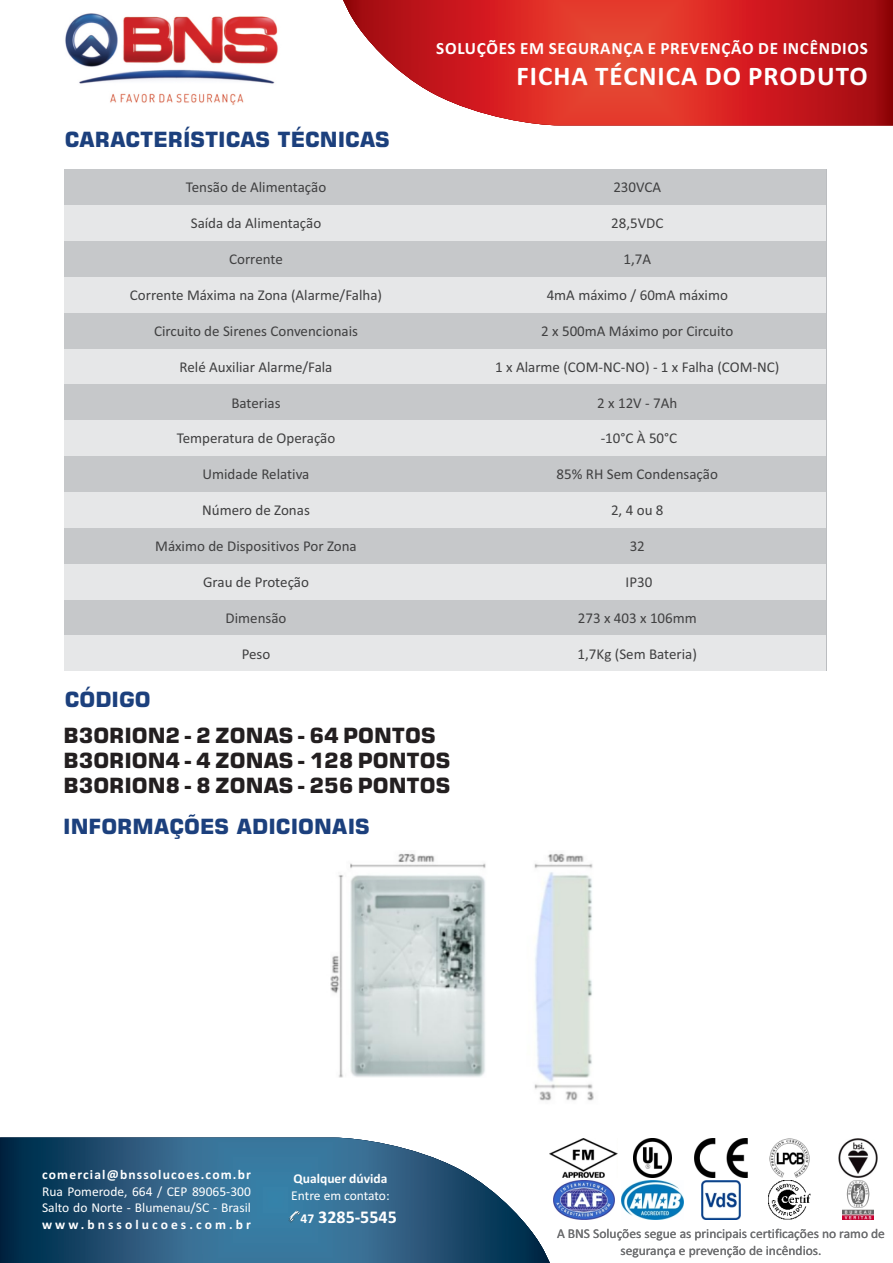
<style>
.page{position:relative;width:893px;height:1263px;background:#fff}
.page>*{position:absolute;margin:0;border:0;box-sizing:border-box;transform-origin:0 0}
.t1{font:700 27px "Calibri";letter-spacing:.04em;color:#fff}
.t2{font:700 21px/25.3px "Square 721 BT";color:#231f20}
.t3{font:700 21px "Square 721 BT";color:#1c407d}
.t4{font:700 18px "Calibri";color:#fff}
.t5{font:700 17.25px "Calibri";letter-spacing:.04em;color:#fff}
.t6{font:15px "Calibri";color:#404041}
.t7{font:13.5px/16.5px "Calibri";color:#6d6e70;text-align:center}
.t8{font:13.5px/16.5px "Calibri";color:#fff}
.t9{font:700 13.5px "Calibri";letter-spacing:.085em;color:#fff}
.t10{font:700 13.5px "Calibri";letter-spacing:.225em;color:#fff}
.t11{font:700 13.5px "Calibri";color:#fff}
.s1{font-size:13.5px}
</style>
<div class="page">
<img style="left:770px;top:1139px;width:39px;height:38px">
<img style="left:839px;top:1139px;width:38px;height:38px">
<img style="left:553px;top:1181px;width:62px;height:38px">
<img style="left:621px;top:1181px;width:62px;height:38px">
<img style="left:702px;top:1181px;width:38px;height:38px">
<img style="left:769px;top:1181px;width:41px;height:38px">
<img style="left:843px;top:1181px;width:31px;height:38px">
<img style="left:550px;top:1139px;width:68px;height:38px">
<img style="left:633px;top:1139px;width:38px;height:38px">
<img style="left:694px;top:1139px;width:54px;height:38px">
<img style="left:65px;top:13px;width:213px;height:92px">
<svg style="left:0;top:1137px;width:550px;height:126px;background:#3f6d8d"></svg>
<svg style="left:343px;top:0;width:550px;height:125px;background:#d33b39"></svg>
<div style="left:64px;top:169px;width:384px;height:36px;background:#c6c8ca"></div>
<div style="left:448px;top:169px;width:378px;height:36px;background:#c6c8ca"></div>
<div style="left:64px;top:205px;width:384px;height:36px;background:#e6e7e8"></div>
<div style="left:448px;top:205px;width:378px;height:36px;background:#e6e7e8"></div>
<div style="left:64px;top:241px;width:384px;height:36px;background:#c6c8ca"></div>
<div style="left:448px;top:241px;width:378px;height:36px;background:#c6c8ca"></div>
<div style="left:64px;top:277px;width:384px;height:36px;background:#e6e7e8"></div>
<div style="left:448px;top:277px;width:378px;height:36px;background:#e6e7e8"></div>
<div style="left:64px;top:313px;width:384px;height:36px;background:#c6c8ca"></div>
<div style="left:448px;top:313px;width:378px;height:36px;background:#c6c8ca"></div>
<div style="left:64px;top:349px;width:384px;height:35px;background:#e6e7e8"></div>
<div style="left:448px;top:349px;width:378px;height:35px;background:#e6e7e8"></div>
<div style="left:64px;top:384px;width:384px;height:36px;background:#c6c8ca"></div>
<div style="left:448px;top:384px;width:378px;height:36px;background:#c6c8ca"></div>
<div style="left:64px;top:420px;width:384px;height:36px;background:#e6e7e8"></div>
<div style="left:448px;top:420px;width:378px;height:36px;background:#e6e7e8"></div>
<div style="left:64px;top:456px;width:384px;height:36px;background:#c6c8ca"></div>
<div style="left:448px;top:456px;width:378px;height:36px;background:#c6c8ca"></div>
<div style="left:64px;top:492px;width:384px;height:36px;background:#e6e7e8"></div>
<div style="left:448px;top:492px;width:378px;height:36px;background:#e6e7e8"></div>
<div style="left:64px;top:528px;width:384px;height:36px;background:#c6c8ca"></div>
<div style="left:448px;top:528px;width:378px;height:36px;background:#c6c8ca"></div>
<div style="left:64px;top:564px;width:384px;height:36px;background:#e6e7e8"></div>
<div style="left:448px;top:564px;width:378px;height:36px;background:#e6e7e8"></div>
<div style="left:64px;top:600px;width:384px;height:35px;background:#c6c8ca"></div>
<div style="left:448px;top:600px;width:378px;height:35px;background:#c6c8ca"></div>
<div style="left:64px;top:635px;width:384px;height:36px;background:#e6e7e8"></div>
<div style="left:448px;top:635px;width:378px;height:36px;background:#e6e7e8"></div>
<img style="left:330px;top:853px;width:264px;height:248px">
<h2 class="t3" style="left:65px;top:131px;width:326px">CARACTERÍSTICAS TÉCNICAS</h2>
<p class="t5" style="left:436px;top:42px;width:433px">SOLUÇÕES EM SEGURANÇA E PREVENÇÃO DE INCÊNDIOS</p>
<h1 class="t1" style="left:516px;top:65px;width:353px">FICHA TÉCNICA DO PRODUTO</h1>
<p class="t6" style="left:186px;top:181px;width:142px">Tensão de Alimentação</p>
<p class="t6" style="left:613px;top:181px;width:49px">230VCA</p>
<p class="t6" style="left:191px;top:217px;width:132px">Saída da Alimentação</p>
<p class="t6" style="left:611px;top:217px;width:54px">28,5VDC</p>
<p class="t6" style="left:229px;top:253px;width:55px">Corrente</p>
<p class="t6" style="left:623px;top:253px;width:29px">1,7A</p>
<p class="t6" style="left:130px;top:289px;width:254px">Corrente Máxima na Zona (Alarme/Falha)</p>
<p class="t6" style="left:547px;top:289px;width:183px">4mA máximo / 60mA máximo</p>
<p class="t6" style="left:154px;top:325px;width:206px">Circuito de Sirenes Convencionais</p>
<p class="t6" style="left:541px;top:325px;width:194px">2 x 500mA Máximo por Circuito</p>
<p class="t6" style="left:180px;top:360px;width:154px">Relé Auxiliar Alarme/Fala</p>
<p class="t6" style="left:495px;top:360px;width:286px">1 x Alarme (COM-NC-NO) - 1 x Falha (COM-NC)</p>
<p class="t6" style="left:231px;top:396px;width:51px">Baterias</p>
<p class="t6" style="left:597px;top:396px;width:82px">2 x 12V - 7Ah</p>
<p class="t6" style="left:177px;top:432px;width:160px">Temperatura de Operação</p>
<p class="t6" style="left:601px;top:432px;width:78px">-10°C À 50°C</p>
<p class="t6" style="left:203px;top:468px;width:108px">Umidade Relativa</p>
<p class="t6" style="left:557px;top:468px;width:163px">85% RH Sem Condensação</p>
<p class="t6" style="left:202px;top:504px;width:109px">Número de Zonas</p>
<p class="t6" style="left:611px;top:504px;width:54px">2, 4 ou 8</p>
<p class="t6" style="left:155px;top:540px;width:203px">Máximo de Dispositivos Por Zona</p>
<p class="t6" style="left:630px;top:540px;width:17px">32</p>
<p class="t6" style="left:203px;top:575px;width:107px">Grau de Proteção</p>
<p class="t6" style="left:626px;top:575px;width:28px">IP30</p>
<p class="t6" style="left:226px;top:611px;width:62px">Dimensão</p>
<p class="t6" style="left:578px;top:611px;width:120px">273 x 403 x 106mm</p>
<p class="t6" style="left:242px;top:647px;width:30px">Peso</p>
<p class="t6" style="left:578px;top:647px;width:121px">1,7Kg (Sem Bateria)</p>
<h2 class="t3" style="left:65px;top:691px;width:88px">CÓDIGO</h2>
<h2 class="t2" style="left:63px;top:724px;width:388px">B3ORION2 - 2 ZONAS - 64 PONTOS<br>B3ORION4 - 4 ZONAS - 128 PONTOS<br>B3ORION8 - 8 ZONAS - 256 PONTOS</h2>
<h2 class="t3" style="left:63px;top:818px;width:308px">INFORMAÇÕES ADICIONAIS</h2>
<p class="t9" style="left:42px;top:1169px;width:210px">comercial@bnssolucoes.com.br</p>
<p class="t8" style="left:42px;top:1184px;width:210px">Rua Pomerode, 664 / CEP 89065-300<br>Salto do Norte - Blumenau/SC - Brasil</p>
<p class="t10" style="left:42px;top:1219px;width:210px">www.bnssolucoes.com.br</p>
<p class="t11" style="left:294px;top:1173px;width:95px">Qualquer dúvida</p>
<p class="t8" style="left:291px;top:1188px;width:100px">Entre em contato:</p>
<p class="t4" style="left:301px;top:1210px;width:98px"><span class="s1">47</span> 3285-5545</p>
<p class="t7" style="left:557px;top:1226px;width:329px">A BNS Soluções segue as principais certificações no ramo de segurança e prevenção de incêndios.</p>
</div>
